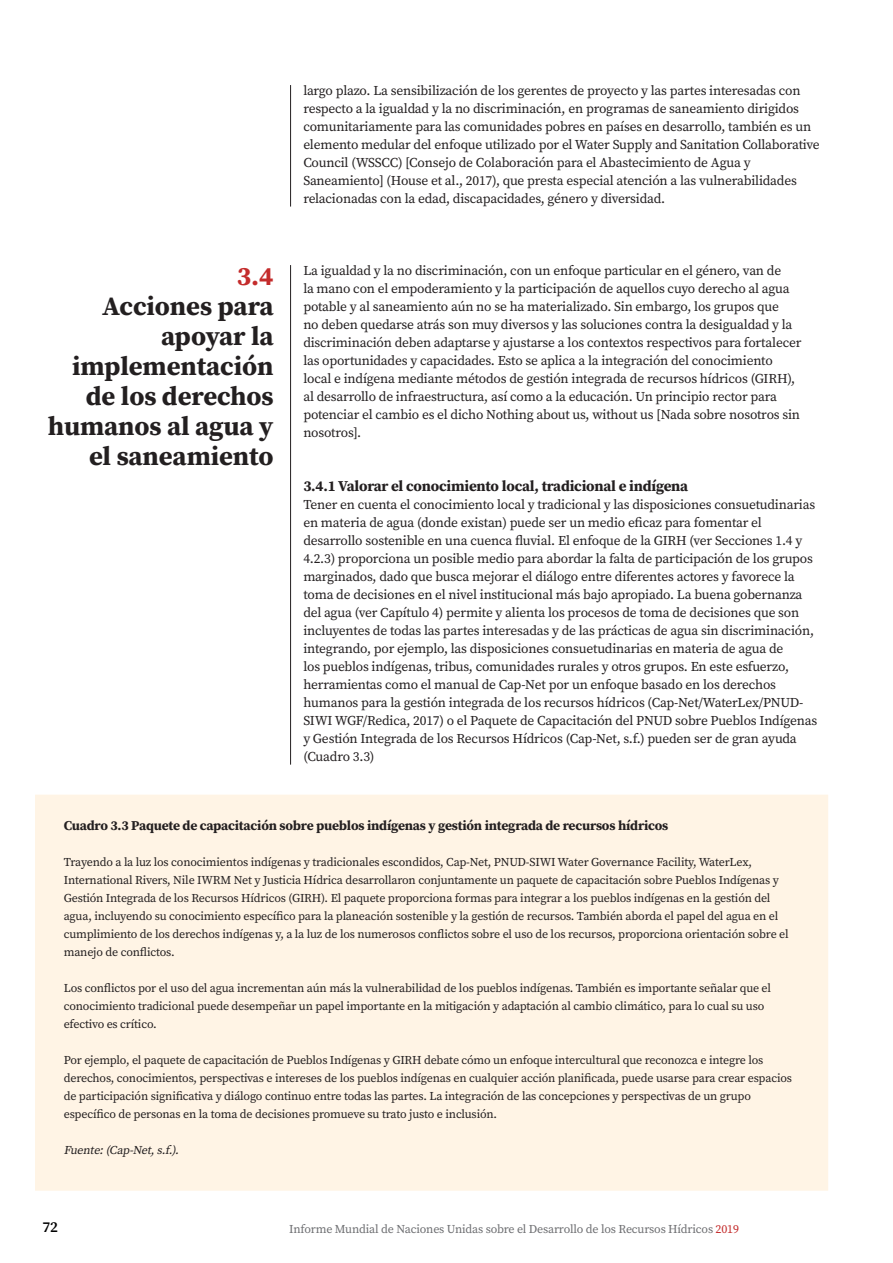
<style>
.page{position:relative;width:893px;height:1263px;background:#fff}
.page>*{position:absolute;margin:0;border:0;box-sizing:border-box;transform-origin:0 0}
.t1{font:700 26.4px/30px "Source Serif Pro";letter-spacing:-.005em;color:#231f20;text-align:right}
.t2{font:700 26.4px "Source Serif Pro";color:#c42c2c}
.t3{font:700 15px "Source Serif Pro";letter-spacing:-.015em;color:#231f20}
.t4{font:600 15px "Source Serif Pro";color:#000}
.t5{font:13.5px/18px "Source Serif Pro";letter-spacing:-.015em;color:#231f20}
.t6{font:700 13.5px "Source Serif Pro";letter-spacing:-.015em;color:#231f20}
.t7{font:12px/18px "Source Serif Pro";letter-spacing:-.015em;color:#231f20}
.t8{font:12px "Source Serif Pro";letter-spacing:-.015em;color:#6d6e71}
.t9{font:italic 12px "Source Serif Pro";color:#231f20}
.s1{color:#c42c2c}
</style>
<div class="page">
<hr style="left:290px;top:85px;width:1px;height:122px;background:#231f20">
<hr style="left:290px;top:265px;width:1px;height:500px;background:#231f20">
<div style="left:35px;top:795px;width:793px;height:396px;background:#fff4e5"></div>
<h1 class="t2" style="left:237px;top:262px;width:38px">3.4</h1>
<h1 class="t1" style="left:48px;top:291px;width:227px">Acciones para apoyar la implementación de los derechos humanos al agua y el saneamiento</h1>
<p class="t5" style="left:303px;top:82px;width:518px">largo plazo. La sensibilización de los gerentes de proyecto y las partes interesadas con respecto a la igualdad y la no discriminación, en programas de saneamiento dirigidos comunitariamente para las comunidades pobres en países en desarrollo, también es un elemento medular del enfoque utilizado por el Water Supply and Sanitation Collaborative Council (WSSCC) [Consejo de Colaboración para el Abastecimiento de Agua y Saneamiento] (House et al., 2017), que presta especial atención a las vulnerabilidades relacionadas con la edad, discapacidades, género y diversidad.</p>
<p class="t5" style="left:303px;top:262px;width:500px">La igualdad y la no discriminación, con un enfoque particular en el género, van de<br>la mano con el empoderamiento y la participación de aquellos cuyo derecho al agua potable y al saneamiento aún no se ha materializado. Sin embargo, los grupos que<br>no deben quedarse atrás son muy diversos y las soluciones contra la desigualdad y la discriminación deben adaptarse y ajustarse a los contextos respectivos para fortalecer las oportunidades y capacidades. Esto se aplica a la integración del conocimiento local e indígena mediante métodos de gestión integrada de recursos hídricos (GIRH), al desarrollo de infraestructura, así como a la educación. Un principio rector para potenciar el cambio es el dicho Nothing about us, without us [Nada sobre nosotros sin nosotros].</p>
<p class="t3" style="left:303px;top:478px;width:386px">3.4.1 Valorar el conocimiento local, tradicional e indígena</p>
<p class="t5" style="left:303px;top:496px;width:516px">Tener en cuenta el conocimiento local y tradicional y las disposiciones consuetudinarias en materia de agua (donde existan) puede ser un medio eficaz para fomentar el desarrollo sostenible en una cuenca fluvial. El enfoque de la GIRH (ver Secciones 1.4 y 4.2.3) proporciona un posible medio para abordar la falta de participación de los grupos marginados, dado que busca mejorar el diálogo entre diferentes actores y favorece la toma de decisiones en el nivel institucional más bajo apropiado. La buena gobernanza del agua (ver Capítulo 4) permite y alienta los procesos de toma de decisiones que son incluyentes de todas las partes interesadas y de las prácticas de agua sin discriminación, integrando, por ejemplo, las disposiciones consuetudinarias en materia de agua de<br>los pueblos indígenas, tribus, comunidades rurales y otros grupos. En este esfuerzo, herramientas como el manual de Cap-Net por un enfoque basado en los derechos humanos para la gestión integrada de los recursos hídricos (Cap-Net/WaterLex/PNUD-SIWI WGF/Redica, 2017) o el Paquete de Capacitación del PNUD sobre Pueblos Indígenas y Gestión Integrada de los Recursos Hídricos (Cap-Net, s.f.) pueden ser de gran ayuda (Cuadro 3.3)</p>
<p class="t6" style="left:64px;top:818px;width:606px">Cuadro 3.3 Paquete de capacitación sobre pueblos indígenas y gestión integrada de recursos hídricos</p>
<p class="t7" style="left:64px;top:853px;width:726px">Trayendo a la luz los conocimientos indígenas y tradicionales escondidos, Cap-Net, PNUD-SIWI Water Governance Facility, WaterLex, International Rivers, Nile IWRM Net y Justicia Hídrica desarrollaron conjuntamente un paquete de capacitación sobre Pueblos Indígenas y Gestión Integrada de los Recursos Hídricos (GIRH). El paquete proporciona formas para integrar a los pueblos indígenas en la gestión del agua, incluyendo su conocimiento específico para la planeación sostenible y la gestión de recursos. También aborda el papel del agua en el cumplimiento de los derechos indígenas y, a la luz de los numerosos conflictos sobre el uso de los recursos, proporciona orientación sobre el manejo de conflictos.</p>
<p class="t7" style="left:64px;top:979px;width:709px">Los conflictos por el uso del agua incrementan aún más la vulnerabilidad de los pueblos indígenas. También es importante señalar que el conocimiento tradicional puede desempeñar un papel importante en la mitigación y adaptación al cambio climático, para lo cual su uso efectivo es crítico.</p>
<p class="t7" style="left:64px;top:1051px;width:730px">Por ejemplo, el paquete de capacitación de Pueblos Indígenas y GIRH debate cómo un enfoque intercultural que reconozca e integre los derechos, conocimientos, perspectivas e intereses de los pueblos indígenas en cualquier acción planificada, puede usarse para crear espacios de participación significativa y diálogo continuo entre todas las partes. La integración de las concepciones y perspectivas de un grupo específico de personas en la toma de decisiones promueve su trato justo e inclusión.</p>
<p class="t9" style="left:64px;top:1143px;width:119px">Fuente:(Cap-Net,s.f.).</p>
<p class="t4" style="left:43px;top:1221px;width:17px">72</p>
<p class="t8" style="left:289px;top:1222px;width:451px">Informe Mundial de Naciones Unidas sobre el Desarrollo de los Recursos Hídricos <span class="s1">2019</span></p>
</div>
